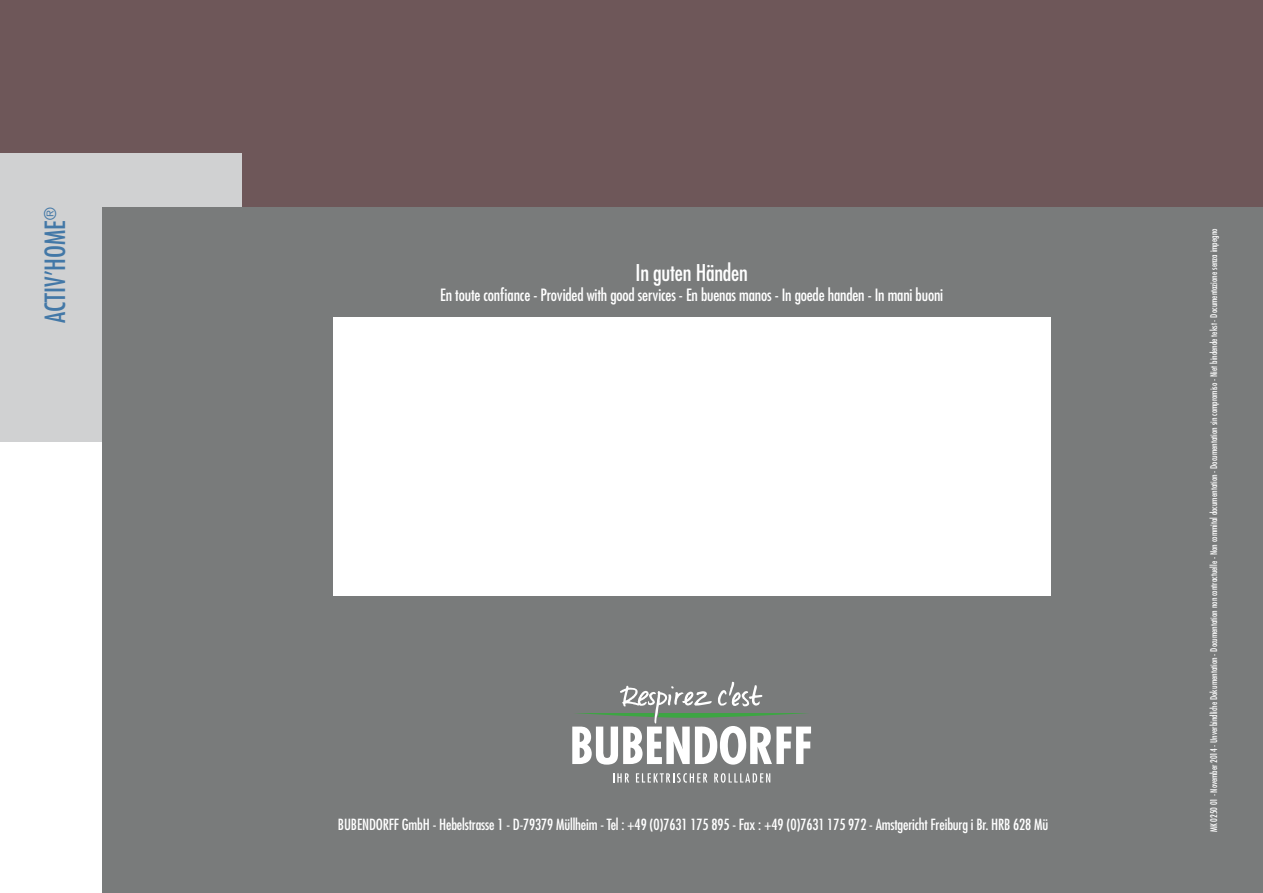
<style>
.page{position:relative;width:1263px;height:893px;background:#fff}
.page>*{position:absolute;margin:0;border:0;box-sizing:border-box;transform-origin:0 0}
.t1{font:condensed 27.15px "Futura";color:#4378a7}
.t2{font:condensed 22.5px "Futura";letter-spacing:-.01em;color:#fff}
.t3{font:condensed 16.5px "Futura";letter-spacing:-.01em;color:#fff}
.t4{font:condensed 15px "Futura";letter-spacing:-.01em;color:#fff}
.t5{font:condensed 9px "Futura Std";color:#fff}
.s1{font-family:"Futura"}
</style>
<div class="page">
<div style="left:0;top:0;width:1263px;height:432px;background:#6e5759"></div>
<div style="left:0;top:153px;width:242px;height:288px;background:#d0d1d2"></div>
<div style="left:102px;top:208px;width:1161px;height:685px;background:#797b7b"></div>
<svg style="left:572px;top:682px;width:239px;height:83px"></svg>
<svg style="left:613px;top:773px;width:16px;height:9px"></svg>
<svg style="left:636px;top:773px;width:71px;height:10px"></svg>
<svg style="left:714px;top:773px;width:56px;height:10px"></svg>
<div style="left:333px;top:317px;width:717px;height:278px;background:#fff"></div>
<h1 class="t1" style="left:39px;top:323px;width:117px;rotate:-90deg">ACTIV’HOME<sup>®</sup></h1>
<h2 class="t2" style="left:636px;top:259px;width:114px">In guten Händen</h2>
<h3 class="t3" style="left:440px;top:285px;width:504px">En toute confiance - Provided with good services - En buenas manos - In goede handen - In mani buoni</h3>
<h3 class="t4" style="left:338px;top:815px;width:712px">BUBENDORFF GmbH - Hebelstrasse 1 - D-79379 Müllheim - Tel : +49 (0)7631 175 895 - Fax : +49 (0)7631 175 972 - Amstgericht Freiburg i Br. HRB 628 Mü</h3>
<p class="t5" style="left:1208px;top:832px;width:605px;rotate:-90deg"><span class="s1">MK 0250 01 - November 2014 -</span> Unverbindliche Dokumentation - Documentation non contractuelle - Non commital documentation - Documentation sin compromiso - Niet bindende tekst - Documentazione senza impegno</p>
</div>
